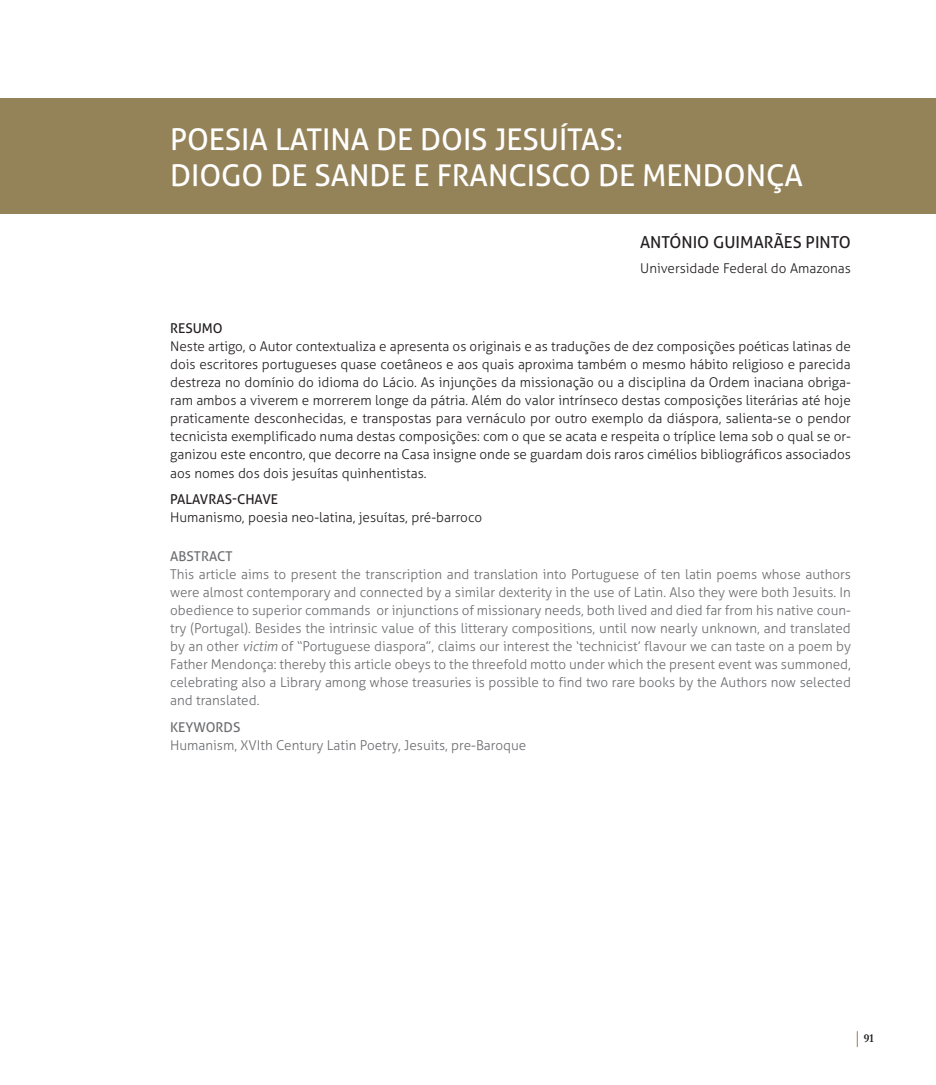
<style>
.page{position:relative;width:936px;height:1085px;background:#fff}
.page>*{position:absolute;margin:0;border:0;box-sizing:border-box;transform-origin:0 0}
.t1{font:30px "Aller";color:#fff}
.t2{font:16.5px "Aller";color:#231f20}
.t3{font:300 13.5px/18px "Aller";color:#231f20;text-align:justify}
.t4{font:300 13.5px/18px "Aller";color:#6c6d70;text-align:justify}
.t5{font:13.5px "Aller";color:#231f20}
.t6{font:13.5px "Aller";color:#6c6d70}
.t7{font:700 12px "Garamond";color:#231f20}
.s1{font-style:italic}
</style>
<div class="page">
<svg style="left:856px;top:1031px;width:1px;height:15px"></svg>
<div style="left:0;top:98px;width:935px;height:116px;background:#948259"></div>
<h1 class="t1" style="left:170px;top:121px;width:17px">POESIA</h1>
<h1 class="t1" style="left:275px;top:121px;width:17px">LATINA</h1>
<h1 class="t1" style="left:376px;top:121px;width:61px">DE DOIS</h1>
<h1 class="t1" style="left:494px;top:121px;width:79px">JESUÍTAS</h1>
<h1 class="t1" style="left:615px;top:121px;width:9px">:</h1>
<h1 class="t1" style="left:170px;top:157px;width:39px">DIOGO</h1>
<h1 class="t1" style="left:270px;top:157px;width:80px">DE SANDE</h1>
<h1 class="t1" style="left:413px;top:157px;width:56px">E FRANCISCO</h1>
<h1 class="t1" style="left:598px;top:157px;width:89px">DE MENDONÇA</h1>
<p class="t2" style="left:640px;top:232px;width:212px">ANTÓNIO GU IMARÃES PINTO</p>
<p class="t3" style="left:640px;top:259px;width:212px">Universidade Federal do Amazonas</p>
<p class="t5" style="left:170px;top:320px;width:43px">RESUMO</p>
<p class="t3" style="left:170px;top:337px;width:682px">Neste artigo, o Autor contextualiza e apresenta os originais e as traduções de dez composições poéticas latinas de dois escritores portugueses quase coetâneos e aos quais aproxima também o mesmo hábito religioso e parecida destreza no domínio do idioma do Lácio. As injunções da missionação ou a disciplina da Ordem inaciana obriga&shy;ram ambos a viverem e morrerem longe da pátria. Além do valor intrínseco destas composições literárias até hoje praticamente desconhecidas, e transpostas para vernáculo por outro exemplo da diáspora, salienta-se o pendor tecnicista exemplificado numa destas composições: com o que se acata e respeita o tríplice lema sob o qual se or&shy;ganizou este encontro, que decorre na Casa insigne onde se guardam dois raros cimélios bibliográficos associados aos nomes dos dois jesuítas quinhentistas.</p>
<p class="t5" style="left:170px;top:491px;width:109px">PALAVRAS-CHAVE</p>
<p class="t3" style="left:170px;top:508px;width:313px">Humanismo, poesia neo-latina, jesuítas, pré-barroco</p>
<p class="t6" style="left:170px;top:548px;width:25px">ABSTRACT</p>
<p class="t4" style="left:170px;top:565px;width:682px">This article aims to present the transcription and translation into Portuguese of ten latin poems whose authors were almost contemporary and connected by a similar dexterity in the use of Latin. Also they were both Jesuits. In obedience to superior commands or injunctions of missionary needs, both lived and died far from his native coun&shy;try (Portugal). Besides the intrinsic value of this litterary compositions, until now nearly unknown, and translated by an other <span class="s1">victim</span> of “Portuguese diaspora”, claims our interest the ‘technicist’ flavour we can taste on a poem by Father Mendonça: thereby this article obeys to the threefold motto under which the present event was summoned, celebrating also a Library among whose treasuries is possible to find two rare books by the Authors now selected and translated.</p>
<p class="t6" style="left:170px;top:718px;width:45px">KEYWORDS</p>
<p class="t4" style="left:170px;top:736px;width:357px">Humanism, XVIth Century Latin Poetry, Jesuits, pre-Baroque</p>
<p class="t7" style="left:863px;top:1031px;width:12px">91</p>
</div>
